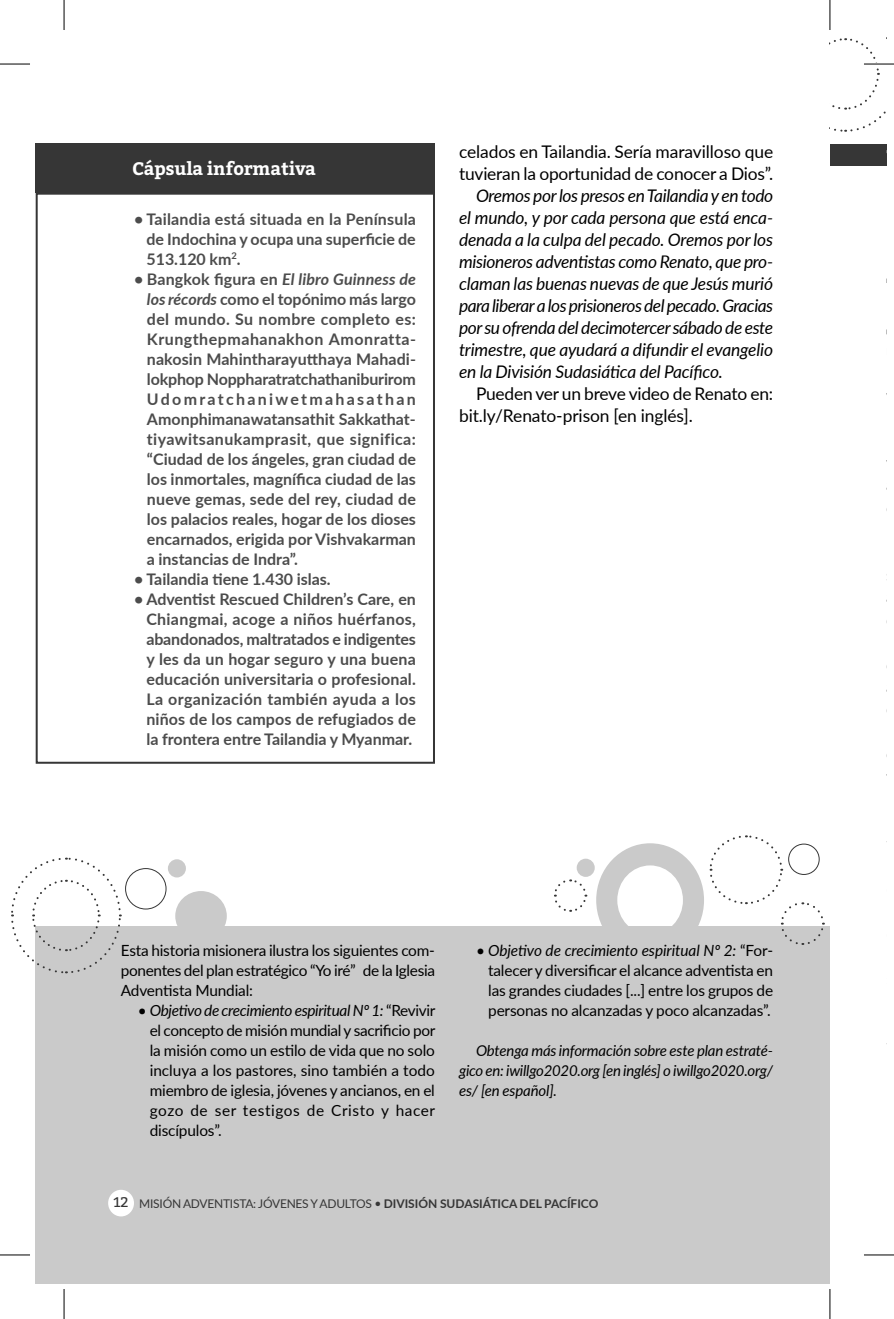
<style>
.page{position:relative;width:894px;height:1319px;background:#fff}
.page>*{position:absolute;margin:0;border:0;box-sizing:border-box;transform-origin:0 0}
.t1{font:700 18px "Bitter";letter-spacing:-.01em;color:#fff}
.t2{font:italic 17.4px/22px "Lato";letter-spacing:-.01em;color:#000;text-align:justify}
.t3{font:17.4px/22px "Lato";letter-spacing:-.01em;color:#000}
.t4{font:700 16px/20px "Lato";color:#4c4c4c;text-align:justify}
.t5{font:15.4px/20px "Lato";letter-spacing:-.01em;color:#000;text-align:justify}
.t6{font:italic 15px/20px "Lato";letter-spacing:-.02em;color:#000;text-align:justify}
.t7{font:12px "Lato";letter-spacing:-.02em;color:#363636}
.s1{font-style:italic}
.s2{font-family:"Bitter";font-size:14px}
.s3{font-weight:700}
</style>
<div class="page">
<svg style="left:829px;top:38px;width:57px;height:94px"></svg>
<div style="left:829px;top:144px;width:57px;height:22px;background:#363636"></div>
<div style="left:36px;top:927px;width:793px;height:357px;background:#cacaca"></div>
<div style="left:36px;top:143px;width:399px;height:50px;background:#363636"></div>
<div style="left:36px;top:193px;width:399px;height:571px;border:2px solid #363636"></div>
<svg style="left:554px;top:879px;width:33px;height:33px"></svg>
<div style="left:168px;top:859px;width:18px;height:18px;background:#cacaca;border-radius:50%"></div>
<div style="left:576px;top:858px;width:18px;height:19px;background:#cacaca;border-radius:50%"></div>
<svg style="left:11px;top:857px;width:111px;height:117px"></svg>
<div style="left:125px;top:868px;width:41px;height:41px;border:1px solid #363636;border-radius:50%"></div>
<svg style="left:596px;top:835px;width:228px;height:110px"></svg>
<div style="left:175px;top:891px;width:52px;height:50px;background:#cacaca;border-radius:50%"></div>
<div style="left:108px;top:1189px;width:26px;height:27px;background:#fff;border-radius:50%"></div>
<hr style="left:863px;top:63px;width:30px;height:2px;background:#fff">
<hr style="left:0;top:64px;width:30px;height:1px;background:#000">
<hr style="left:863px;top:64px;width:30px;height:1px;background:#000">
<hr style="left:0;top:1254px;width:30px;height:1px;background:#000">
<hr style="left:863px;top:1254px;width:30px;height:1px;background:#000">
<hr style="left:64px;top:0;width:1px;height:30px;background:#000">
<hr style="left:64px;top:1289px;width:1px;height:30px;background:#000">
<hr style="left:829px;top:0;width:1px;height:30px;background:#000">
<hr style="left:829px;top:1289px;width:1px;height:30px;background:#000">
<p class="t1" style="left:132px;top:157px;width:185px">Cápsula informativa</p>
<p class="t4" style="left:146px;top:208px;width:271px;text-indent:-12px">• Tailandia está situada en la Península de Indochina y ocupa una superficie de 513.120 km<sup>2</sup>.</p>
<p class="t4" style="left:147px;top:268px;width:270px;text-indent:-13px">• Bangkok figura en <span class="s1">El libro Guinness de los récords</span> como el topónimo más largo del mundo. Su nombre completo es:<br>Krungthepmahanakhon Amonratta&shy;nakosin Mahintharayutthaya Mahadi&shy;lokphop Noppharatratchathaniburirom Udomratchaniwetmahasathan Amonphimanawatansathit Sakkathat&shy;tiyawitsanukamprasit, que significa: “Ciudad de los ángeles, gran ciudad de los inmortales, magnífica ciudad de las nueve gemas, sede del rey, ciudad de los palacios reales, hogar de los dioses encarnados, erigida por Vishvakarman a instancias de Indra”.</p>
<p class="t4" style="left:134px;top:568px;width:198px">• Tailandia tiene 1.430 islas.</p>
<p class="t4" style="left:146px;top:588px;width:271px;text-indent:-12px">• Adventist Rescued Children’s Care, en Chiangmai, acoge a niños huérfanos, abandonados, maltratados e indigentes y les da un hogar seguro y una buena educación universitaria o profesional.<br>La organización también ayuda a los niños de los campos de refugiados de la frontera entre Tailandia y Myanmar.</p>
<p class="t3" style="left:459px;top:140px;width:316px">celados en Tailandia. Sería maravilloso que tuvieran la oportunidad de conocer a Dios”.</p>
<p class="t2" style="left:459px;top:184px;width:316px;text-indent:17px">Oremos por los presos en Tailandia y en todo el mundo, y por cada persona que está enca&shy;denada a la culpa del pecado. Oremos por los misioneros adventistas como Renato, que pro&shy;claman las buenas nuevas de que Jesús murió para liberar a los prisioneros del pecado. Gracias por su ofrenda del decimotercer sábado de este trimestre, que ayudará a difundir el evangelio en la División Sudasiática del Pacífico.</p>
<p class="t3" style="left:459px;top:382px;width:315px;text-indent:17px">Pueden ver un breve video de Renato en: bit.ly/Renato-prison [en inglés].</p>
<p class="t5" style="left:121px;top:940px;width:316px">Esta historia misionera ilustra los siguientes com&shy;ponentes del plan estratégico “Yo iré” de la Iglesia Adventista Mundial:</p>
<p class="t5" style="left:150px;top:1000px;width:287px;text-indent:-12px"><span class="s1">• Objetivo de crecimiento espiritual Nº 1:</span> “Revivir el concepto de misión mundial y sacrificio por la misión como un estilo de vida que no solo incluya a los pastores, sino también a todo miembro de iglesia, jóvenes y ancianos, en el gozo de ser testigos de Cristo y hacer discípulos”.</p>
<p class="t5" style="left:488px;top:940px;width:286px;text-indent:-12px">• <span class="s1">Objetivo de crecimiento espiritual Nº 2:</span> “For&shy;talecer y diversificar el alcance adventista en las grandes ciudades [...] entre los grupos de personas no alcanzadas y poco alcanzadas”.</p>
<p class="t6" style="left:459px;top:1040px;width:315px;text-indent:17px">Obtenga más información sobre este plan estraté&shy;gico en: iwillgo2020.org [en inglés] o iwillgo2020.org/ es/ [en español].</p>
<p class="t7" style="left:113px;top:1195px;width:486px"><span class="s2">12</span> MISIÓN ADVENTISTA: JÓVENES Y ADULTOS • <span class="s3">DIVISIÓN SUDASIÁTICA DEL PACÍFICO</span></p>
</div>
